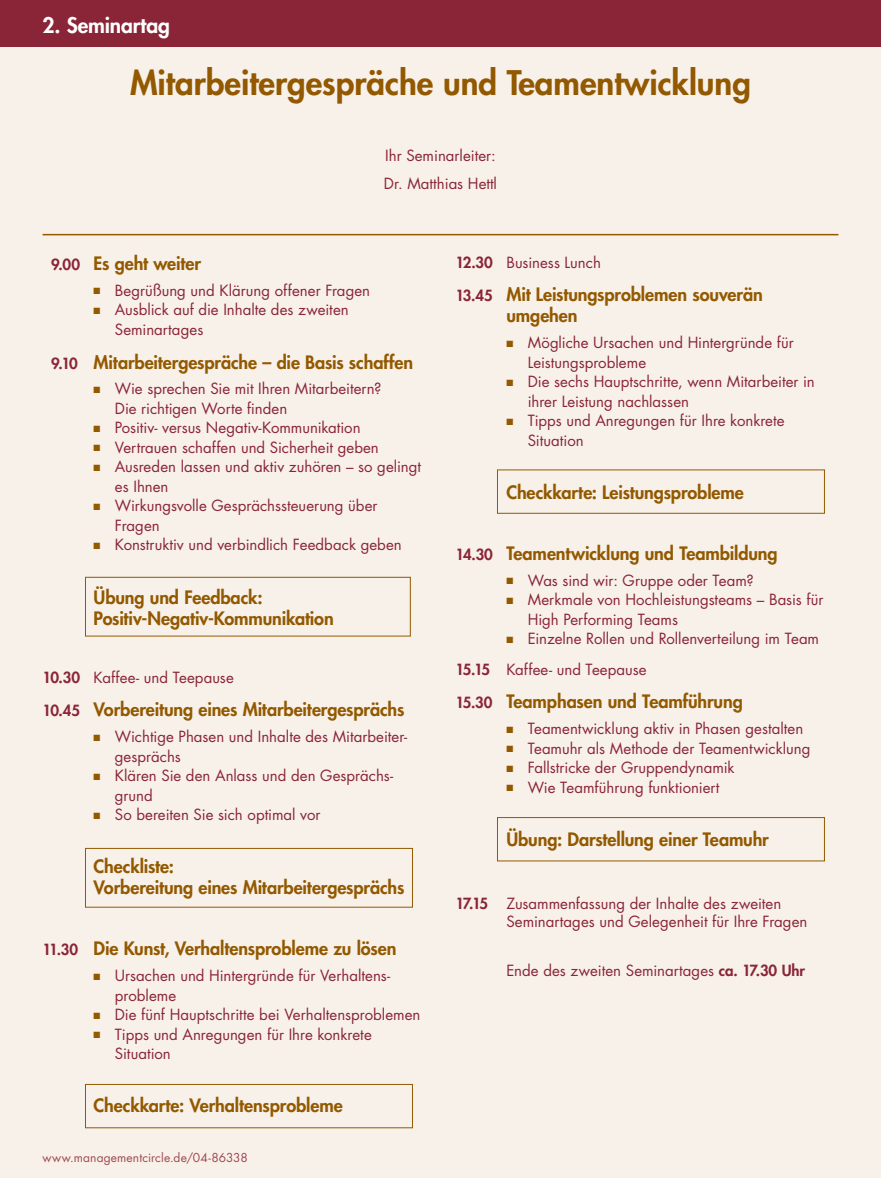
<style>
.page{position:relative;width:881px;height:1178px;background:#fff}
.page>*{position:absolute;margin:0;border:0;box-sizing:border-box;transform-origin:0 0}
.t1{font:800 33px "Futura Std";color:#925900}
.t2{font:800 21px "Futura Std";letter-spacing:-.005em;color:#fff}
.t3{font:800 18px/21px "Futura Std";letter-spacing:-.005em;color:#925900}
.t4{font:15px/19.5px "Futura Std";color:#8a2537}
.t5{font:12px "Futura Std";letter-spacing:.01em;color:#a04a51}
.s1{font-size:15px;color:#8a2537}
.s2{color:#925900}
.s3{font-weight:800}
</style>
<div class="page">
<div style="left:0;top:0;width:880px;height:1178px;background:#f8f1ea"></div>
<div style="left:0;top:0;width:880px;height:47px;background:#8a2537"></div>
<hr style="left:43px;top:234px;width:795px;height:1px;background:#925900">
<div style="left:85px;top:577px;width:325px;height:59px;border:1px solid #925900"></div>
<div style="left:85px;top:848px;width:327px;height:59px;border:1px solid #925900"></div>
<div style="left:85px;top:1084px;width:327px;height:44px;border:1px solid #925900"></div>
<div style="left:497px;top:469px;width:327px;height:45px;border:1px solid #925900"></div>
<div style="left:497px;top:817px;width:327px;height:44px;border:1px solid #925900"></div>
<h2 class="t2" style="left:43px;top:12px;width:129px">2. Seminartag</h2>
<h1 class="t1" style="left:130px;top:62px;width:622px">Mitarbeitergespräche und Teamentwicklung</h1>
<p class="t4" style="left:384px;top:142px;width:115px;line-height:28px">Ihr Seminarleiter:<br>Dr. Matthias Hettl</p>
<p class="t3" style="left:51px;top:253px;width:151px"><span class="s1">9.00</span> Es geht weiter</p>
<p class="t4" style="left:94px;top:281px;width:278px"><span class="s2">■</span> Begrüßung und Klärung offener Fragen</p>
<p class="t4" style="left:115px;top:300px;width:235px;text-indent:-21px"><span class="s2">■</span> Ausblick auf die Inhalte des zweiten<br>Seminartages</p>
<p class="t3" style="left:51px;top:351px;width:363px"><span class="s1">9.10</span> Mitarbeitergespräche – die Basis schaffen</p>
<p class="t4" style="left:115px;top:379px;width:268px;text-indent:-21px"><span class="s2">■</span> Wie sprechen Sie mit Ihren Mitarbeitern?<br>Die richtigen Worte finden</p>
<p class="t4" style="left:94px;top:418px;width:268px"><span class="s2">■</span> Positiv- versus Negativ-Kommunikation</p>
<p class="t4" style="left:94px;top:438px;width:287px"><span class="s2">■</span> Vertrauen schaffen und Sicherheit geben</p>
<p class="t4" style="left:115px;top:457px;width:307px;text-indent:-21px"><span class="s2">■</span> Ausreden lassen und aktiv zuhören – so gelingt es Ihnen</p>
<p class="t4" style="left:115px;top:496px;width:264px;text-indent:-21px"><span class="s2">■</span> Wirkungsvolle Gesprächssteuerung über<br>Fragen</p>
<p class="t4" style="left:94px;top:535px;width:309px"><span class="s2">■</span> Konstruktiv und verbindlich Feedback geben</p>
<p class="t3" style="left:94px;top:586px;width:241px">Übung und Feedback:<br>Positiv-Negativ-Kommunikation</p>
<p class="t4" style="left:43px;top:667px;width:193px"><span class="s3">10.30</span> Kaffee- und Teepause</p>
<p class="t3" style="left:43px;top:699px;width:363px"><span class="s1">10.45</span> Vorbereitung eines Mitarbeitergesprächs</p>
<p class="t4" style="left:115px;top:727px;width:293px;text-indent:-21px"><span class="s2">■</span> Wichtige Phasen und Inhalte des Mitarbeiter&shy;gesprächs</p>
<p class="t4" style="left:115px;top:766px;width:280px;text-indent:-21px"><span class="s2">■</span> Klären Sie den Anlass und den Gesprächs&shy;grund</p>
<p class="t4" style="left:94px;top:805px;width:228px"><span class="s2">■</span> So bereiten Sie sich optimal vor</p>
<p class="t3" style="left:94px;top:856px;width:312px">Checkliste:<br>Vorbereitung eines Mitarbeitergesprächs</p>
<p class="t3" style="left:43px;top:938px;width:355px"><span class="s1">11.30</span> Die Kunst, Verhaltensprobleme zu lösen</p>
<p class="t4" style="left:115px;top:966px;width:277px;text-indent:-21px"><span class="s2">■</span> Ursachen und Hintergründe für Verhaltens&shy;probleme</p>
<p class="t4" style="left:94px;top:1005px;width:328px"><span class="s2">■</span> Die fünf Hauptschritte bei Verhaltensproblemen</p>
<p class="t4" style="left:115px;top:1024px;width:258px;text-indent:-21px"><span class="s2">■</span> Tipps und Anregungen für Ihre konkrete<br>Situation</p>
<p class="t3" style="left:94px;top:1095px;width:250px">Checkkarte: Verhaltensprobleme</p>
<p class="t5" style="left:43px;top:1150px;width:207px">www.managementcircle.de/04-86338</p>
<p class="t4" style="left:455px;top:252px;width:147px"><span class="s3">12.30</span> Business Lunch</p>
<p class="t3" style="left:506px;top:284px;width:258px;text-indent:-51px"><span class="s1">13.45</span> Mit Leistungsproblemen souverän umgehen</p>
<p class="t4" style="left:527px;top:333px;width:267px;text-indent:-21px"><span class="s2">■</span> Mögliche Ursachen und Hintergründe für<br>Leistungsprobleme</p>
<p class="t4" style="left:527px;top:372px;width:288px;text-indent:-21px"><span class="s2">■</span> Die sechs Hauptschritte, wenn Mitarbeiter in ihrer Leistung nachlassen</p>
<p class="t4" style="left:527px;top:411px;width:258px;text-indent:-21px"><span class="s2">■</span> Tipps und Anregungen für Ihre konkrete<br>Situation</p>
<p class="t3" style="left:506px;top:481px;width:239px">Checkkarte: Leistungsprobleme</p>
<p class="t3" style="left:455px;top:542px;width:323px"><span class="s1">14.30</span> Teamentwicklung und Teambildung</p>
<p class="t4" style="left:506px;top:570px;width:249px"><span class="s2">■</span> Was sind wir: Gruppe oder Team?</p>
<p class="t4" style="left:527px;top:590px;width:297px;text-indent:-21px"><span class="s2">■</span> Merkmale von Hochleistungsteams – Basis für<br>High Performing Teams</p>
<p class="t4" style="left:455px;top:623px;width:365px;line-height:30.6px;text-indent:51px"><span class="s2">■</span> Einzelne Rollen und Rollenverteilung im Team<br><span class="s3">15.15</span> Kaffee- und Teepause</p>
<p class="t3" style="left:455px;top:691px;width:289px"><span class="s1">15.30</span> Teamphasen und Teamführung</p>
<p class="t4" style="left:506px;top:719px;width:298px"><span class="s2">■</span> Teamentwicklung aktiv in Phasen gestalten</p>
<p class="t4" style="left:506px;top:738px;width:305px"><span class="s2">■</span> Teamuhr als Methode der Teamentwicklung</p>
<p class="t4" style="left:506px;top:758px;width:229px"><span class="s2">■</span> Fallstricke der Gruppendynamik</p>
<p class="t4" style="left:506px;top:777px;width:214px"><span class="s2">■</span> Wie Teamführung funktioniert</p>
<p class="t3" style="left:506px;top:828px;width:264px">Übung: Darstellung einer Teamuhr</p>
<p class="t4" style="left:506px;top:895px;width:302px;line-height:18px;text-indent:-51px"><span class="s3">17.15</span> Zusammenfassung der Inhalte des zweiten<br>Seminartages und Gelegenheit für Ihre Fragen</p>
<p class="t4" style="left:506px;top:960px;width:300px">Ende des zweiten Seminartages <span class="s3">ca. 17.30 Uhr</span></p>
</div>
